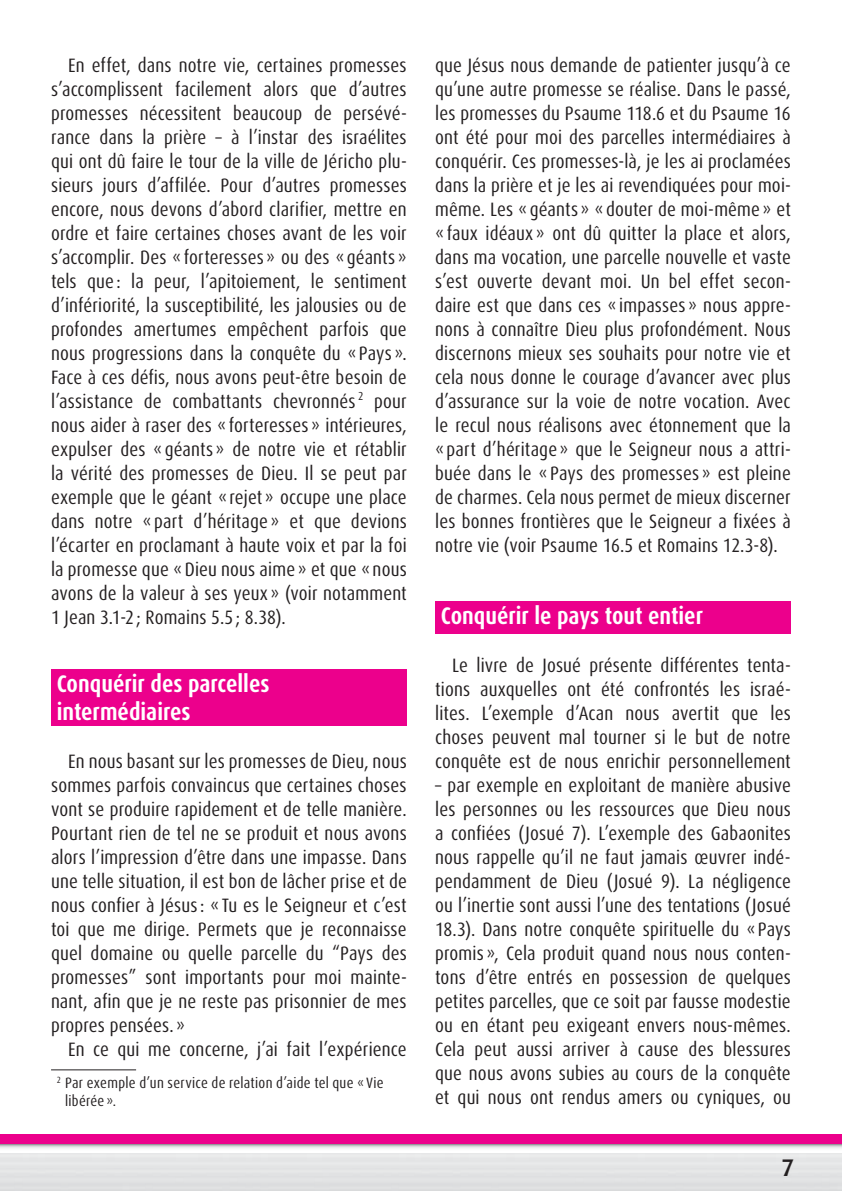
<style>
.page{position:relative;width:842px;height:1191px;background:#fff}
.page>*{position:absolute;margin:0;border:0;box-sizing:border-box;transform-origin:0 0}
.t1{font:700 condensed 24px/28px "Dax OT";color:#fff}
.t2{font:500 24px "Dax OT";color:#231f20}
.t3{font:condensed 19.4px/24px "Dax OT";letter-spacing:.01em;color:#231f20;text-align:justify}
.t4{font:condensed 15px/18px "Dax OT";letter-spacing:.02em;color:#231f20}
</style>
<div class="page">
<svg style="left:0;top:1143px;width:842px;height:6px"></svg>
<div style="left:0;top:1134px;width:842px;height:9px;background:#ec008c"></div>
<div style="left:435px;top:600px;width:356px;height:33px;background:#ec008c"></div>
<div style="left:51px;top:669px;width:356px;height:57px;background:#ec008c"></div>
<hr style="left:51px;top:1069px;width:85px;height:1px;background:#231f20">
<p class="t3" style="left:51px;top:55px;width:357px;text-indent:17px">En effet, dans notre vie, certaines promesses s’accomplissent facilement alors que d’autres promesses nécessitent beaucoup de persévé&shy;rance dans la prière – à l’instar des israélites qui ont dû faire le tour de la ville de Jéricho plu&shy;sieurs jours d’affilée. Pour d’autres promesses encore, nous devons d’abord clarifier, mettre en ordre et faire certaines choses avant de les voir s’accomplir. Des « forteresses » ou des « géants » tels que : la peur, l’apitoiement, le sentiment d’infériorité, la susceptibilité, les jalousies ou de profondes amertumes empêchent parfois que nous progressions dans la conquête du « Pays ».<br>Face à ces défis, nous avons peut-être besoin de l’assistance de combattants chevronnés <sup>2</sup> pour nous aider à raser des « forteresses » intérieures, expulser des « géants » de notre vie et rétablir la vérité des promesses de Dieu. Il se peut par exemple que le géant « rejet » occupe une place dans notre « part d’héritage » et que devions l’écarter en proclamant à haute voix et par la foi la promesse que « Dieu nous aime » et que « nous avons de la valeur à ses yeux » (voir notamment 1 Jean 3.1-2 ; Romains 5.5 ; 8.38).</p>
<p class="t1" style="left:57px;top:672px;width:214px">Conquérir des parcelles intermédiaires</p>
<p class="t3" style="left:51px;top:751px;width:357px;text-indent:17px">En nous basant sur les promesses de Dieu, nous sommes parfois convaincus que certaines choses vont se produire rapidement et de telle manière.<br>Pourtant rien de tel ne se produit et nous avons alors l’impression d’être dans une impasse. Dans une telle situation, il est bon de lâcher prise et de nous confier à Jésus : « Tu es le Seigneur et c’est toi que me dirige. Permets que je reconnaisse quel domaine ou quelle parcelle du “Pays des promesses” sont importants pour moi mainte&shy;nant, afin que je ne reste pas prisonnier de mes propres pensées. »</p>
<p class="t3" style="left:68px;top:1039px;width:340px">En ce qui me concerne, j’ai fait l’expérience</p>
<p class="t4" style="left:65px;top:1075px;width:320px;text-indent:-8px"><sup>2</sup> Par exemple d’un service de relation d’aide tel que « Vie libérée ».</p>
<p class="t3" style="left:435px;top:55px;width:358px">que Jésus nous demande de patienter jusqu’à ce qu’une autre promesse se réalise. Dans le passé, les promesses du Psaume 118.6 et du Psaume 16 ont été pour moi des parcelles intermédiaires à conquérir. Ces promesses-là, je les ai proclamées dans la prière et je les ai revendiquées pour moi&shy;même. Les « géants » « douter de moi-même » et « faux idéaux » ont dû quitter la place et alors, dans ma vocation, une parcelle nouvelle et vaste s’est ouverte devant moi. Un bel effet secon&shy;daire est que dans ces « impasses » nous appre&shy;nons à connaître Dieu plus profondément. Nous discernons mieux ses souhaits pour notre vie et cela nous donne le courage d’avancer avec plus d’assurance sur la voie de notre vocation. Avec le recul nous réalisons avec étonnement que la « part d’héritage » que le Seigneur nous a attri&shy;buée dans le « Pays des promesses » est pleine de charmes. Cela nous permet de mieux discerner les bonnes frontières que le Seigneur a fixées à notre vie (voir Psaume 16.5 et Romains 12.3-8).</p>
<p class="t1" style="left:441px;top:604px;width:264px">Conquérir le pays tout entier</p>
<p class="t3" style="left:435px;top:655px;width:357px;text-indent:17px">Le livre de Josué présente différentes tenta&shy;tions auxquelles ont été confrontés les israé&shy;lites. L’exemple d’Acan nous avertit que les choses peuvent mal tourner si le but de notre conquête est de nous enrichir personnellement</p>
<p class="t3" style="left:435px;top:775px;width:357px">– par exemple en exploitant de manière abusive les personnes ou les ressources que Dieu nous a confiées (Josué 7). L’exemple des Gabaonites nous rappelle qu’il ne faut jamais œuvrer indé&shy;pendamment de Dieu (Josué 9). La négligence ou l’inertie sont aussi l’une des tentations (Josué 18.3). Dans notre conquête spirituelle du « Pays promis », Cela produit quand nous nous conten&shy;tons d’être entrés en possession de quelques petites parcelles, que ce soit par fausse modestie ou en étant peu exigeant envers nous-mêmes.<br>Cela peut aussi arriver à cause des blessures que nous avons subies au cours de la conquête et qui nous ont rendus amers ou cyniques, ou</p>
<p class="t2" style="left:782px;top:1156px;width:13px">7</p>
</div>
